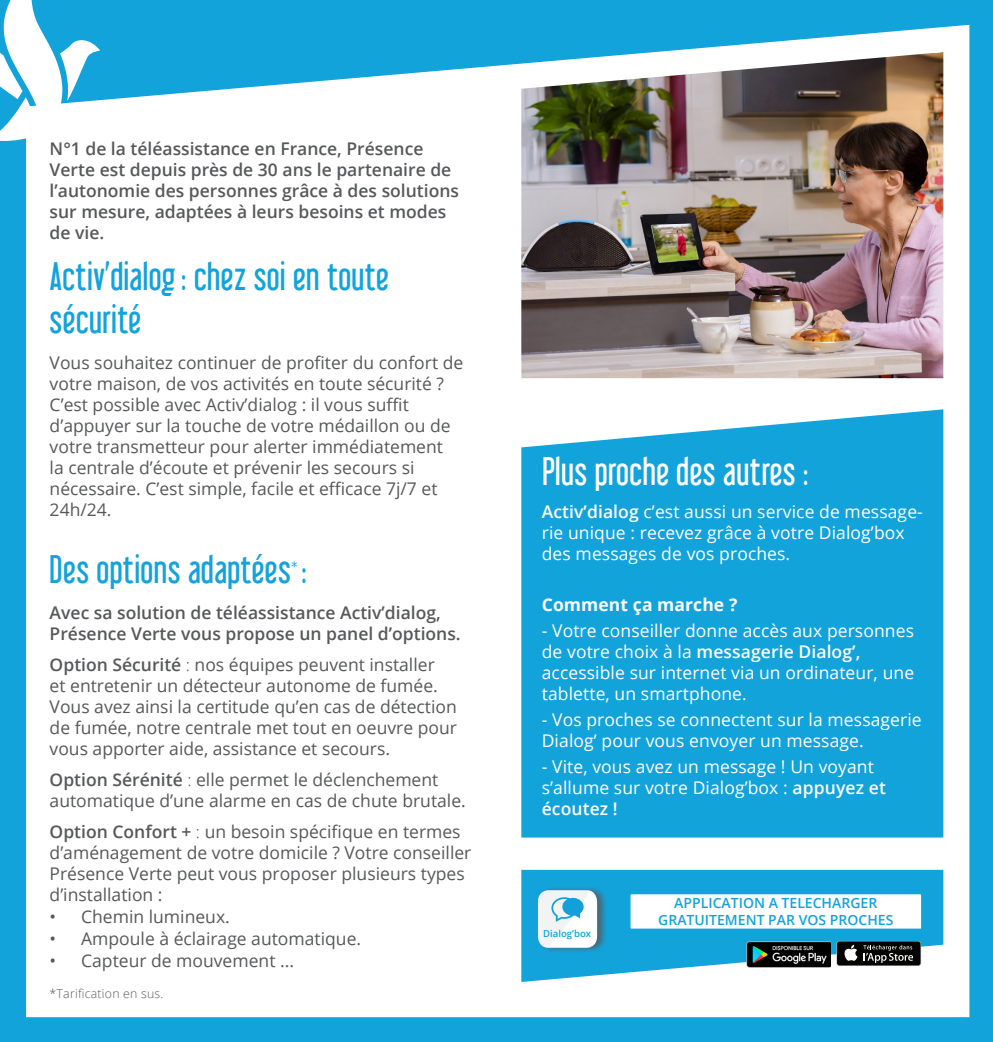
<style>
.page{position:relative;width:993px;height:1042px;background:#fff}
.page>*{position:absolute;margin:0;border:0;box-sizing:border-box;transform-origin:0 0}
.t1{font:35px/43.8px "Libel Suit";letter-spacing:.015em;color:#13a3db}
.t2{font:35px "Libel Suit";letter-spacing:.015em;color:#fff}
.t3{font:17.5px/21px "Open Sans";color:#57585a}
.t4{font:17.5px/21px "Open Sans";letter-spacing:.005em;color:#fff}
.t5{font:600 17.5px/21px "Open Sans";color:#57585a}
.t6{font:700 17.5px "Open Sans";letter-spacing:.005em;color:#fff}
.t7{font:600 14px/16.8px "Open Sans";color:#13a3db;text-align:center}
.t8{font:300 12.25px "Open Sans";letter-spacing:.02em;color:#57585a}
.t9{font:600 9.62px "Open Sans";color:#13a3db}
.s1{font-weight:600}
.s2{font-weight:300}
</style>
<div class="page">
<div style="left:0;top:0;width:992px;height:1042px;background:#13a3db"></div>
<svg style="left:0;top:0;width:39px;height:141px"></svg>
<div style="left:26px;top:25px;width:943px;height:992px;background:#fff"></div>
<img style="left:521px;top:52px;width:422px;height:326px">
<svg style="left:521px;top:409px;width:422px;height:428px"></svg>
<img style="left:651px;top:223px;width:47px;height:39px">
<svg style="left:521px;top:870px;width:422px;height:112px"></svg>
<div style="left:537px;top:886px;width:70px;height:67px;background:#57585a;opacity:.75"></div>
<div style="left:538px;top:890px;width:59px;height:58px;background:#fff;border-radius:11px"></div>
<svg style="left:537px;top:890px;width:51px;height:58px"></svg>
<div style="left:629px;top:893px;width:292px;height:36px;background:#fff"></div>
<div style="left:628px;top:892px;width:294px;height:38px;border:2px solid #13a3db"></div>
<img style="left:740px;top:939px;width:90px;height:34px">
<div style="left:836px;top:941px;width:84px;height:25px;background:#696a6c;border-radius:3px"></div>
<div style="left:836px;top:941px;width:84px;height:24px;background:#040503;border-radius:2px"></div>
<svg style="left:844px;top:945px;width:13px;height:16px"></svg>
<svg style="left:863px;top:945px;width:49px;height:18px"></svg>
<p class="t5" style="left:50px;top:137px;width:411px">N°1 de la téléassistance en France, Présence Verte est depuis près de 30 ans le partenaire de l’autonomie des personnes grâce à des solutions sur mesure, adaptées à leurs besoins et modes de vie.</p>
<h1 class="t1" style="left:50px;top:254px;width:340px">Activ’dialog : chez soi en toute sécurité</h1>
<p class="t3" style="left:50px;top:352px;width:415px">Vous souhaitez continuer de profiter du confort de votre maison, de vos activités en toute sécurité ?<br>C’est possible avec Activ’dialog : il vous suffit d’appuyer sur la touche de votre médaillon ou de votre transmetteur pour alerter immédiatement<br>la centrale d’écoute et prévenir les secours si nécessaire. C’est simple, facile et efficace 7j/7 et 24h/24.</p>
<h1 class="t1" style="left:50px;top:547px;width:258px">Des options adaptées<sup>*</sup> :</h1>
<p class="t5" style="left:50px;top:601px;width:412px">Avec sa solution de téléassistance Activ’dialog,<br>Présence Verte vous propose un panel d’options.</p>
<p class="t3" style="left:50px;top:653px;width:408px"><span class="s1">Option Sécurité</span> <span class="s2">:</span> nos équipes peuvent installer<br>et entretenir un détecteur autonome de fumée.<br>Vous avez ainsi la certitude qu’en cas de détection de fumée, notre centrale met tout en oeuvre pour vous apporter aide, assistance et secours.</p>
<p class="t3" style="left:50px;top:768px;width:417px"><span class="s1">Option Sérénité</span> <span class="s2">:</span> elle permet le déclenchement automatique d’une alarme en cas de chute brutale.</p>
<p class="t3" style="left:50px;top:820px;width:423px"><span class="s1">Option Confort +</span> <span class="s2">:</span> un besoin spécifique en termes d’aménagement de votre domicile ? Votre conseiller Présence Verte peut vous proposer plusieurs types d’installation :</p>
<p class="t3" style="left:50px;top:905px;width:182px">• Chemin lumineux.</p>
<p class="t3" style="left:50px;top:928px;width:313px">• Ampoule à éclairage automatique.</p>
<p class="t3" style="left:50px;top:950px;width:246px">• Capteur de mouvement ...</p>
<p class="t8" style="left:50px;top:985px;width:115px">*Tarification en sus.</p>
<h1 class="t2" style="left:542px;top:450px;width:267px">Plus proche des autres :</h1>
<p class="t4" style="left:541px;top:500px;width:382px"><span class="s1">Activ’dialog</span> c’est aussi un service de message&shy;rie unique : recevez grâce à votre Dialog’box des messages de vos proches.</p>
<p class="t6" style="left:541px;top:593px;width:197px">Comment ça marche ?</p>
<p class="t4" style="left:541px;top:620px;width:374px">- Votre conseiller donne accès aux personnes de votre choix à la <span class="s1">messagerie Dialog’, </span>accessible sur internet via un ordinateur, une tablette, un smartphone.</p>
<p class="t4" style="left:541px;top:709px;width:381px">- Vos proches se connectent sur la messagerie<br>Dialog’ pour vous envoyer un message.</p>
<p class="t4" style="left:541px;top:756px;width:345px">- Vite, vous avez un message ! Un voyant s’allume sur votre Dialog’box : <span class="s1">appuyez et écoutez !</span></p>
<p class="t9" style="left:543px;top:926px;width:49px">Dialog’box</p>
<p class="t7" style="left:658px;top:894px;width:236px">APPLICATION A TELECHARGER<br>GRATUITEMENT PAR VOS PROCHES</p>
</div>
